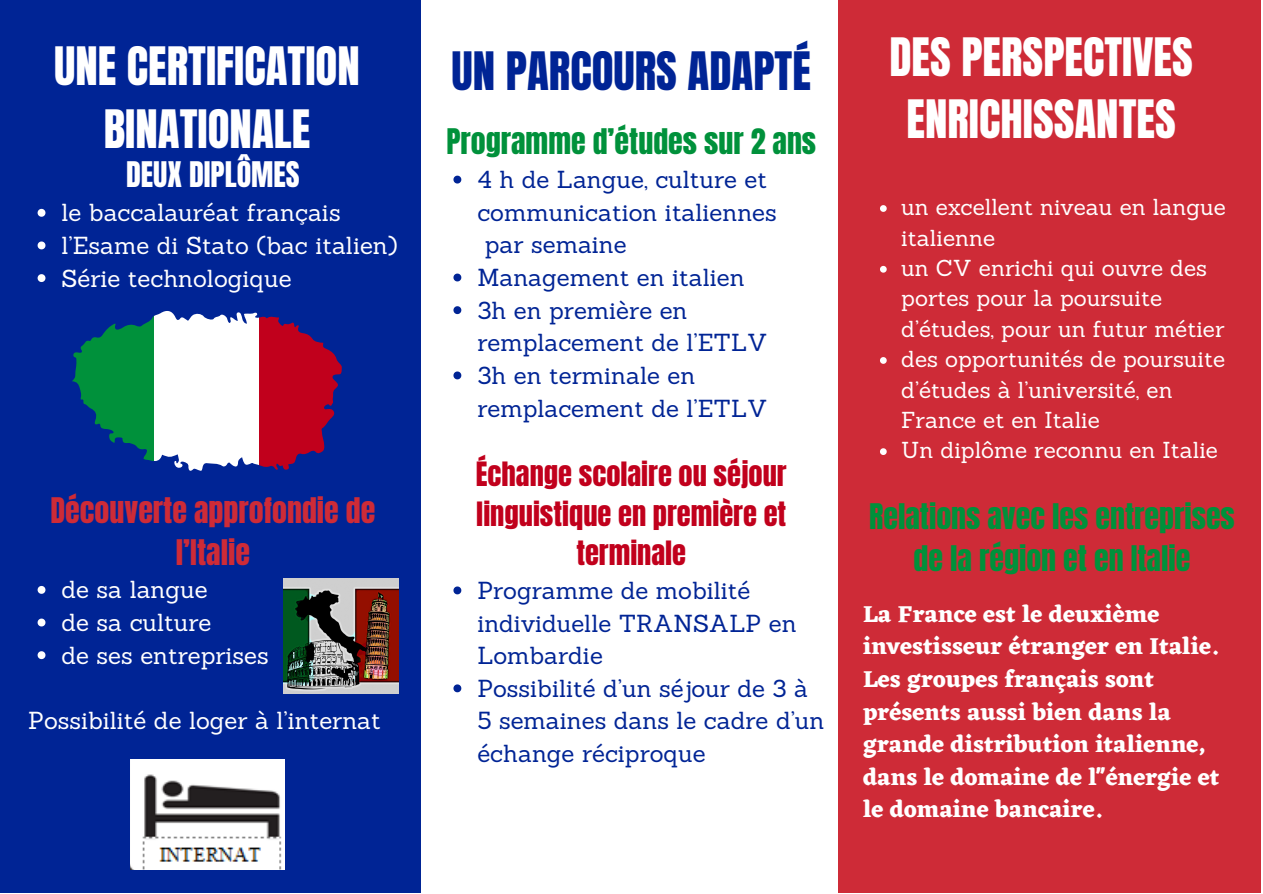
<style>
.page{position:relative;width:1263px;height:894px;background:#fff}
.page>*{position:absolute;margin:0;border:0;box-sizing:border-box;transform-origin:0 0}
.t1{font:45px/63px "Anton";color:#fff;text-align:center}
.t2{font:45px "Anton";color:#002495}
.t3{font:30px/41.5px "Anton";color:#00913b;text-align:center}
.t4{font:30px/41.5px "Anton";color:#ce2b37;text-align:center}
.t5{font:30px "Anton";color:#fff}
.t6{font:28.5px/39.3px "Anton";color:#c1001c;text-align:center}
.t7{font:24px/32.5px "Sanchez";color:#002495}
.t8{font:700 24px/32.5px "Eczar";color:#fff}
.t9{font:24px/32.5px "Sanchez";color:#fff}
.t10{font:22.5px/30.3px "Sanchez";color:#fff}
</style>
<div class="page">
<div style="left:0;top:0;width:421px;height:891px;background:#002495"></div>
<svg style="left:38px;top:209px;width:7px;height:8px"></svg>
<svg style="left:38px;top:241px;width:7px;height:8px"></svg>
<svg style="left:38px;top:274px;width:7px;height:8px"></svg>
<svg style="left:38px;top:586px;width:7px;height:7px"></svg>
<svg style="left:38px;top:618px;width:7px;height:8px"></svg>
<svg style="left:38px;top:651px;width:7px;height:8px"></svg>
<svg style="left:72px;top:315px;width:83px;height:146px;fill:#00913b"></svg>
<div style="left:155px;top:311px;width:104px;height:159px;background:#fff"></div>
<svg style="left:259px;top:316px;width:83px;height:154px;fill:#c1001c"></svg>
<img style="left:284px;top:578px;width:115px;height:115px">
<div style="left:838px;top:0;width:423px;height:891px;background:#ce2b37"></div>
<svg style="left:453px;top:176px;width:8px;height:7px"></svg>
<svg style="left:453px;top:273px;width:8px;height:8px"></svg>
<svg style="left:453px;top:306px;width:8px;height:8px"></svg>
<svg style="left:453px;top:371px;width:8px;height:8px"></svg>
<svg style="left:453px;top:586px;width:8px;height:8px"></svg>
<svg style="left:453px;top:684px;width:8px;height:8px"></svg>
<svg style="left:880px;top:205px;width:7px;height:7px"></svg>
<svg style="left:880px;top:266px;width:7px;height:6px"></svg>
<svg style="left:880px;top:357px;width:7px;height:7px"></svg>
<svg style="left:880px;top:448px;width:7px;height:7px"></svg>
<img style="left:130px;top:759px;width:154px;height:110px">
<h1 class="t1" style="left:54px;top:35px;width:307px">UNE CERTIFICATION<br>BINATIONALE</h1>
<h1 class="t2" style="left:452px;top:39px;width:361px">UN PARCOURS ADAPTÉ</h1>
<p class="t7" style="left:477px;top:163px;width:291px">4 h de Langue, culture et</p>
<p class="t7" style="left:477px;top:195px;width:301px">communication italiennes</p>
<p class="t7" style="left:485px;top:228px;width:143px">par semaine</p>
<p class="t7" style="left:477px;top:261px;width:269px">Management en italien</p>
<p class="t7" style="left:477px;top:293px;width:212px">3h en première en</p>
<p class="t7" style="left:477px;top:326px;width:292px">remplacement de l’ETLV</p>
<p class="t7" style="left:477px;top:359px;width:219px">3h en terminale en</p>
<p class="t7" style="left:477px;top:391px;width:292px">remplacement de l’ETLV</p>
<p class="t3" style="left:446px;top:121px;width:371px">Programme d’études sur 2 ans</p>
<p class="t5" style="left:126px;top:153px;width:175px">DEUX DIPLÔMES</p>
<p class="t9" style="left:62px;top:196px;width:338px">le baccalauréat français l’Esame di Stato (bac italien)<br>Série technologique</p>
<p class="t4" style="left:51px;top:490px;width:326px">Découverte approfondie de l’Italie</p>
<p class="t9" style="left:62px;top:573px;width:209px">de sa langue<br>de sa culture<br>de ses entreprises</p>
<p class="t9" style="left:28px;top:703px;width:354px">Possibilité de loger à l’internat</p>
<p class="t6" style="left:476px;top:455px;width:312px">Échange scolaire ou séjour linguistique en première et terminale</p>
<p class="t7" style="left:477px;top:573px;width:349px">Programme de mobilité individuelle TRANSALP en<br>Lombardie<br>Possibilité d’un séjour de 3 à<br>5 semaines dans le cadre d’un échange réciproque</p>
<h1 class="t1" style="left:889px;top:27px;width:305px;line-height:61.8px">DES PERSPECTIVES<br>ENRICHISSANTES</h1>
<p class="t10" style="left:901px;top:192px;width:326px">un excellent niveau en langue italienne<br>un CV enrichi qui ouvre des portes pour la poursuite d’études, pour un futur métier des opportunités de poursuite d’études à l’université, en<br>France et en Italie<br>Un diplôme reconnu en Italie</p>
<p class="t3" style="left:869px;top:496px;width:367px">Relations avec les entreprises de la région et en Italie</p>
<p class="t8" style="left:863px;top:597px;width:358px">La France est le deuxième investisseur étranger en Italie.<br>Les groupes français sont présents aussi bien dans la grande distribution italienne, dans le domaine de l''énergie et le domaine bancaire.</p>
</div>
